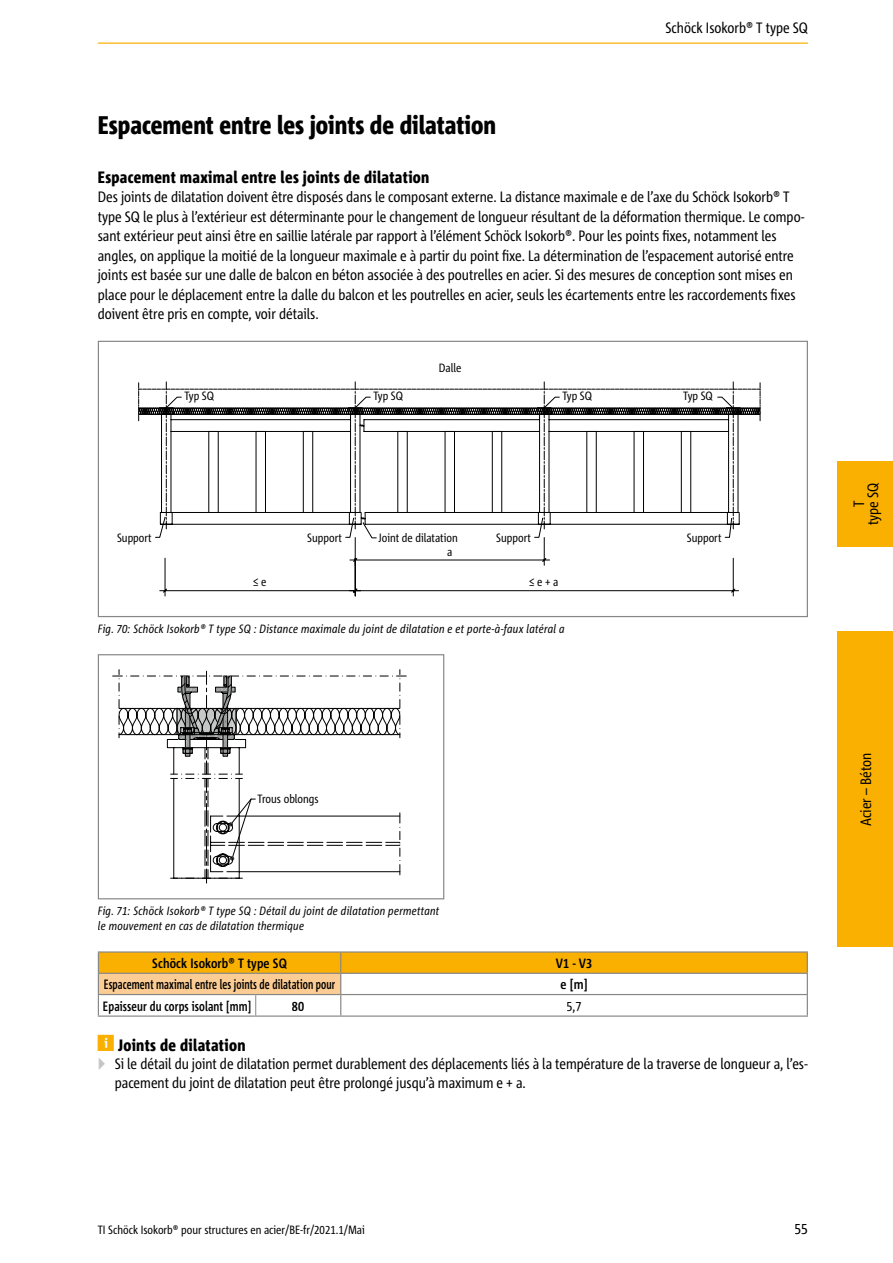
<style>
.page{position:relative;width:893px;height:1263px;background:#fff}
.page>*{position:absolute;margin:0;border:0;box-sizing:border-box;transform-origin:0 0}
.t1{font:800 condensed 25.5px "Corpid Schoeck";color:#000}
.t2{font:800 condensed 16.5px "Corpid Schoeck";letter-spacing:.02em;color:#000}
.t3{font:condensed 15px/19.5px "Corpid Schoeck";color:#000}
.t4{font:700 condensed 13.5px "Corpid Schoeck";letter-spacing:.01em;color:#000;scale:.81 1}
.t5{font:700 condensed 13.5px "Corpid Schoeck";letter-spacing:.01em;color:#000}
.t6{font:700 condensed 13.5px "Corpid Schoeck";letter-spacing:.01em;color:#000;scale:.9 1}
.t7{font:condensed 13.5px "Corpid Schoeck";color:#000}
.t8{font:italic condensed 12px/15px "Corpid Schoeck";letter-spacing:.02em;color:#000}
.t9{font:condensed 12px/14.1px "Corpid Schoeck";color:#000}
.t10{font:12px "Corpid Cd Schoeck";color:#000}
.s1{color:#c5c6c6}
</style>
<div class="page">
<div style="left:838px;top:631px;width:55px;height:316px;background:#f9b000"></div>
<div style="left:838px;top:461px;width:55px;height:85px;background:#f9b000"></div>
<hr style="left:98px;top:43px;width:710px;height:1px;background:#f9b000">
<svg style="left:138px;top:381px;width:622px;height:144px"></svg>
<svg style="left:138px;top:383px;width:623px;height:38px"></svg>
<svg style="left:155px;top:517px;width:584px;height:79px"></svg>
<div style="left:98px;top:341px;width:710px;height:276px;border:1px solid #878786"></div>
<svg style="left:113px;top:669px;width:293px;height:214px"></svg>
<div style="left:98px;top:654px;width:346px;height:245px;border:1px solid #878786"></div>
<hr style="left:98px;top:951px;width:158px;height:2px;background:#878786">
<hr style="left:256px;top:951px;width:85px;height:2px;background:#878786">
<hr style="left:341px;top:951px;width:467px;height:2px;background:#878786">
<hr style="left:98px;top:1015px;width:158px;height:2px;background:#878786">
<hr style="left:256px;top:1015px;width:85px;height:2px;background:#878786">
<hr style="left:341px;top:1015px;width:467px;height:2px;background:#878786">
<svg style="left:98px;top:952px;width:710px;height:63px"></svg>
<div style="left:153px;top:958px;width:134px;height:13px;background:#f9b000"></div>
<div style="left:556px;top:958px;width:36px;height:10px;background:#f9b000"></div>
<div style="left:104px;top:979px;width:231px;height:13px;background:#fbcc93"></div>
<h1 class="t1" style="left:98px;top:109px;width:400px">Espacement entre les joints de dilatation</h1>
<p class="t3" style="left:665px;top:18px;width:144px">Schöck Isokorb® T type SQ</p>
<p class="t2" style="left:98px;top:167px;width:333px">Espacement maximal entre les joints de dilatation</p>
<p class="t3" style="left:98px;top:187px;width:708px">Des joints de dilatation doivent être disposés dans le composant externe. La distance maximale e de l’axe du Schöck Isokorb® T type SQ le plus à l’extérieur est déterminante pour le changement de longueur résultant de la déformation thermique. Le compo&shy;sant extérieur peut ainsi être en saillie latérale par rapport à l’élément Schöck Isokorb®. Pour les points xes, notamment les angles, on applique la moitié de la longueur maximale e à partir du point xe. La détermination de l’espacement autorisé entre joints est basée sur une dalle de balcon en béton associée à des poutrelles en acier. Si des mesures de conception sont mises en place pour le déplacement entre la dalle du balcon et les poutrelles en acier, seuls les écartements entre les raccordements xes doivent être pris en compte, voir détails.</p>
<p class="t9" style="left:439px;top:361px;width:24px">Dalle</p>
<p class="t9" style="left:184px;top:389px;width:31px">Typ SQ</p>
<p class="t9" style="left:373px;top:389px;width:31px">Typ SQ</p>
<p class="t9" style="left:562px;top:389px;width:31px">Typ SQ</p>
<p class="t9" style="left:683px;top:389px;width:31px">Typ SQ</p>
<p class="t9" style="left:447px;top:530px;width:12px;text-indent:-69px">Joint de dilatation a</p>
<p class="t9" style="left:117px;top:530px;width:36px">Support</p>
<p class="t9" style="left:307px;top:530px;width:36px">Support</p>
<p class="t9" style="left:496px;top:530px;width:36px">Support</p>
<p class="t9" style="left:687px;top:530px;width:36px">Support</p>
<p class="t9" style="left:253px;top:575px;width:15px">≤ e</p>
<p class="t9" style="left:529px;top:575px;width:31px">≤ e + a</p>
<p class="t8" style="left:98px;top:621px;width:468px">Fig. 70: Schöck Isokorb® T type SQ : Distance maximale du joint de dilatation e et porte-à-faux latéral a</p>
<p class="t3" style="left:852px;top:525px;width:44px;line-height:14.1px;text-align:center;rotate:-90deg">T<br>type SQ</p>
<p class="t10" style="left:258px;top:791px;width:63px">Trous oblongs</p>
<p class="t8" style="left:98px;top:903px;width:343px">Fig. 71: Schöck Isokorb® T type SQ : Détail du joint de dilatation permettant le mouvement en cas de dilatation thermique</p>
<p class="t5" style="left:152px;top:955px;width:136px">Schöck Isokorb® T type SQ</p>
<p class="t5" style="left:556px;top:955px;width:38px">V1 - V3</p>
<p class="t4" style="left:104px;top:976px;width:287px">Espacement maximal entre les joints de dilatation pour</p>
<p class="t5" style="left:560px;top:976px;width:29px">e [m]</p>
<p class="t6" style="left:103px;top:997px;width:166px">Epaisseur du corps isolant [mm]</p>
<p class="t5" style="left:292px;top:997px;width:14px">80</p>
<p class="t7" style="left:566px;top:997px;width:17px">5,7</p>
<p class="t2" style="left:118px;top:1035px;width:129px">Joints de dilatation</p>
<p class="t3" style="left:115px;top:1054px;width:694px;text-indent:-17px"><span class="s1">▶</span> Si le détail du joint de dilatation permet durablement des déplacements liés à la température de la traverse de longueur a, l’es&shy;pacement du joint de dilatation peut être prolongé jusqu’à maximum e + a.</p>
<p class="t3" style="left:856px;top:826px;width:75px;rotate:-90deg">Acier – Béton</p>
<p class="t9" style="left:98px;top:1223px;width:269px">TI Schöck Isokorb® pour structures en acier/BE-fr/2021.1/Mai</p>
<p class="t3" style="left:794px;top:1219px;width:15px">55</p>
</div>
